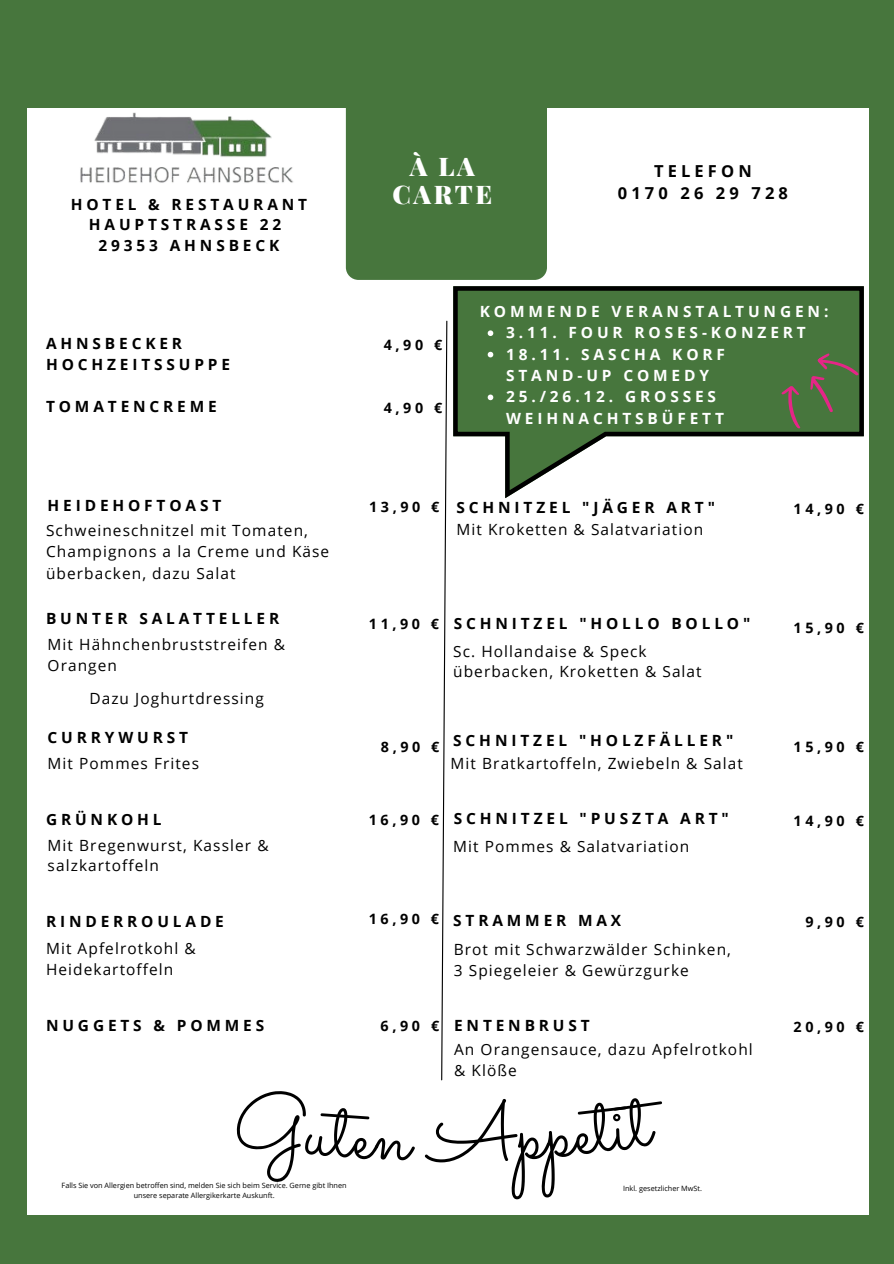
<style>
.page{position:relative;width:894px;height:1264px;background:#fff}
.page>*{position:absolute;margin:0;border:0;box-sizing:border-box;transform-origin:0 0}
.t1{font:900 25.65px/28.2px "Playfair Display";letter-spacing:.1em;color:#fff;text-align:center}
.t2{font:700 16.5px "Open Sans";letter-spacing:.25em;color:#000}
.t3{font:15.45px/20.9px "Open Sans";letter-spacing:.07em;color:#000}
.t4{font:700 15.45px/20.9px "Open Sans";letter-spacing:.25em;color:#000}
.t5{font:700 15.45px/21.3px "Open Sans";letter-spacing:.25em;color:#fff}
.t6{font:700 14.25px "Open Sans";letter-spacing:.25em;color:#000}
.t7{font:7.35px/9.8px "Open Sans";color:#000;text-align:center}
</style>
<div class="page">
<div style="left:0;top:0;width:893px;height:1263px;background:#47763d"></div>
<div style="left:28px;top:108px;width:840px;height:1106px;background:#fff"></div>
<img style="left:80px;top:112px;width:213px;height:71px">
<div style="left:346px;top:79px;width:201px;height:201px;background:#47763d;border-radius:12px"></div>
<svg style="left:441px;top:320px;width:7px;height:760px"></svg>
<svg style="left:453px;top:286px;width:410px;height:212px"></svg>
<svg style="left:771px;top:344px;width:93px;height:90px;background:#4c683d"></svg>
<svg style="left:487px;top:330px;width:6px;height:6px"></svg>
<svg style="left:487px;top:352px;width:6px;height:5px"></svg>
<svg style="left:487px;top:394px;width:6px;height:6px"></svg>
<p class="t4" style="left:71px;top:193px;width:238px">HOTEL &amp; RESTAURANT</p>
<p class="t4" style="left:89px;top:214px;width:194px">HAUPTSTRASSE 22</p>
<p class="t4" style="left:99px;top:235px;width:182px">29353 AHNSBECK</p>
<p class="t1" style="left:392px;top:151px;width:101px">À LA<br>CARTE</p>
<p class="t2" style="left:654px;top:159px;width:99px">TELEFON</p>
<p class="t2" style="left:617px;top:181px;width:171px">0170 26 29 728</p>
<p class="t5" style="left:479px;top:300px;width:350px">KOMMENDE VERANSTALTUNGEN:</p>
<p class="t4" style="left:46px;top:333px;width:185px">AHNSBECKER<br>HOCHZEITSSUPPE</p>
<p class="t6" style="left:383px;top:334px;width:60px">4,90 €</p>
<p class="t4" style="left:46px;top:396px;width:172px">TOMATENCREME</p>
<p class="t6" style="left:383px;top:397px;width:60px">4,90 €</p>
<p class="t5" style="left:506px;top:321px;width:301px">3.11. FOUR ROSES-KONZERT</p>
<p class="t5" style="left:506px;top:343px;width:220px">18.11. SASCHA KORF<br>STAND-UP COMEDY</p>
<p class="t5" style="left:506px;top:386px;width:219px">25./26.12. GROSSES<br>WEIHNACHTSBÜFETT</p>
<p class="t4" style="left:48px;top:495px;width:175px">HEIDEHOFTOAST</p>
<p class="t3" style="left:46px;top:519px;width:285px;line-height:21.3px">Schweineschnitzel mit Tomaten,<br>Champignons a la Creme und Käse überbacken, dazu Salat</p>
<p class="t6" style="left:369px;top:497px;width:72px">13,90 €</p>
<p class="t4" style="left:456px;top:496px;width:260px">SCHNITZEL "JÄGER ART"</p>
<p class="t3" style="left:456px;top:519px;width:248px">Mit Kroketten &amp; Salatvariation</p>
<p class="t6" style="left:793px;top:498px;width:72px">14,90 €</p>
<p class="t4" style="left:46px;top:607px;width:234px">BUNTER SALATTELLER</p>
<p class="t6" style="left:369px;top:613px;width:72px">11,90 €</p>
<p class="t3" style="left:48px;top:634px;width:239px">Mit Hähnchenbruststreifen &amp;<br>Orangen</p>
<p class="t4" style="left:453px;top:612px;width:298px">SCHNITZEL "HOLLO BOLLO"</p>
<p class="t3" style="left:453px;top:640px;width:250px">Sc. Hollandaise &amp; Speck überbacken, Kroketten &amp; Salat</p>
<p class="t6" style="left:793px;top:618px;width:72px">15,90 €</p>
<p class="t3" style="left:89px;top:687px;width:176px">Dazu Joghurtdressing</p>
<p class="t4" style="left:48px;top:726px;width:142px">CURRYWURST</p>
<p class="t3" style="left:48px;top:752px;width:153px">Mit Pommes Frites</p>
<p class="t4" style="left:46px;top:808px;width:117px">GRÜNKOHL</p>
<p class="t3" style="left:48px;top:834px;width:222px">Mit Bregenwurst, Kassler &amp;</p>
<p class="t3" style="left:48px;top:855px;width:113px">salzkartoffeln</p>
<p class="t4" style="left:46px;top:911px;width:179px">RINDERROULADE</p>
<p class="t3" style="left:46px;top:937px;width:151px">Mit Apfelrotkohl &amp;<br>Heidekartoffeln</p>
<p class="t4" style="left:453px;top:729px;width:281px">SCHNITZEL "HOLZFÄLLER"</p>
<p class="t3" style="left:450px;top:753px;width:294px">Mit Bratkartoffeln, Zwiebeln &amp; Salat</p>
<p class="t6" style="left:381px;top:736px;width:60px">8,90 €</p>
<p class="t6" style="left:793px;top:736px;width:72px">15,90 €</p>
<p class="t6" style="left:369px;top:810px;width:72px">16,90 €</p>
<p class="t4" style="left:453px;top:807px;width:276px">SCHNITZEL "PUSZTA ART"</p>
<p class="t6" style="left:793px;top:810px;width:72px">14,90 €</p>
<p class="t3" style="left:453px;top:835px;width:237px">Mit Pommes &amp; Salatvariation</p>
<p class="t6" style="left:369px;top:908px;width:72px">16,90 €</p>
<p class="t4" style="left:453px;top:909px;width:169px">STRAMMER MAX</p>
<p class="t6" style="left:805px;top:911px;width:60px">9,90 €</p>
<p class="t3" style="left:453px;top:938px;width:278px">Brot mit Schwarzwälder Schinken,</p>
<p class="t3" style="left:453px;top:959px;width:236px">3 Spiegeleier &amp; Gewürzgurke</p>
<p class="t4" style="left:46px;top:1014px;width:220px">NUGGETS &amp; POMMES</p>
<p class="t6" style="left:380px;top:1015px;width:60px">6,90 €</p>
<p class="t6" style="left:793px;top:1016px;width:72px">20,90 €</p>
<p class="t4" style="left:454px;top:1014px;width:137px">ENTENBRUST</p>
<p class="t3" style="left:454px;top:1038px;width:300px">An Orangensauce, dazu Apfelrotkohl</p>
<p class="t3" style="left:454px;top:1059px;width:64px">&amp; Klöße</p>
<p class="t7" style="left:62px;top:1180px;width:286px">Falls Sie von Allergien betroffen sind, melden Sie sich beim Service. Gerne gibt Ihnen unsere separate Allergikerkarte Auskunft.</p>
<p class="t7" style="left:623px;top:1182px;width:80px">Inkl. gesetzlicher MwSt.</p>
</div>
